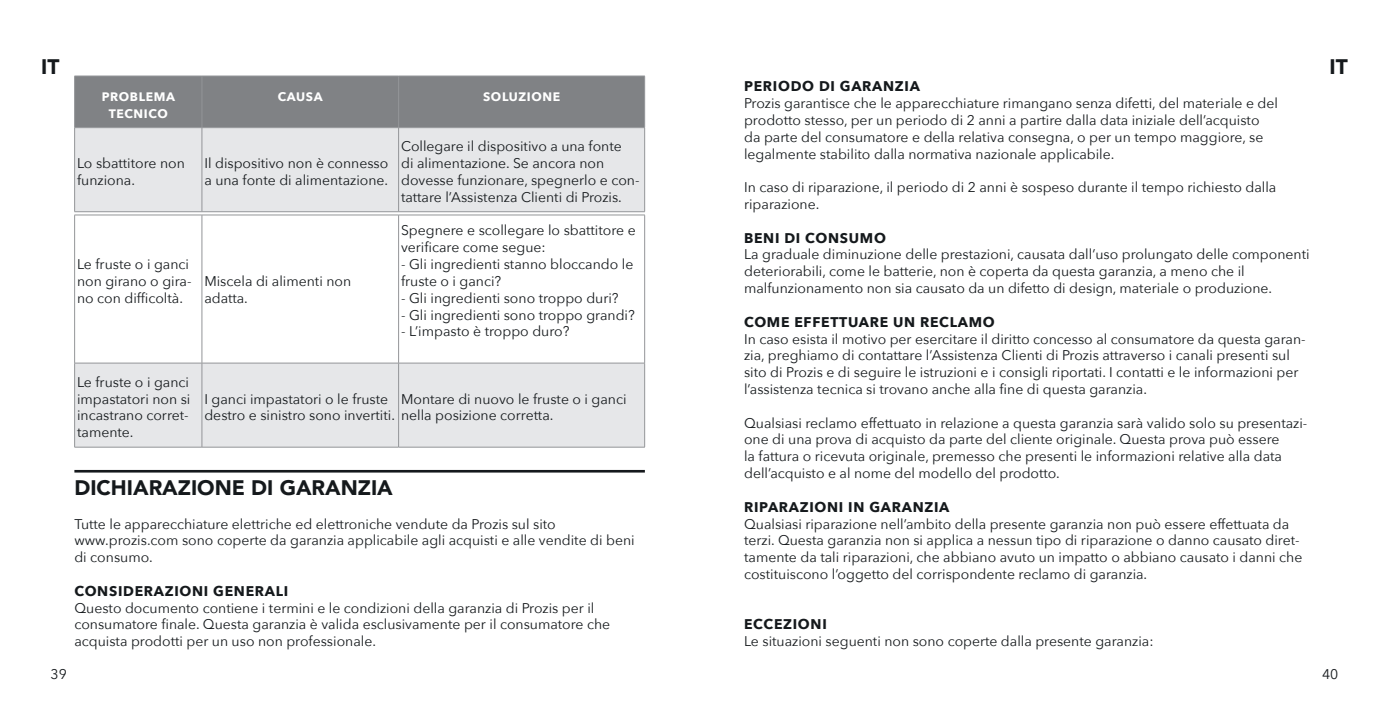
<style>
.page{position:relative;width:1389px;height:725px;background:#fff}
.page>*{position:absolute;margin:0;border:0;box-sizing:border-box;transform-origin:0 0}
.t1{font:900 21px "Avenir";color:#15191c}
.t2{font:14px/16.8px "Avenir Next";color:#15191c}
.t3{font:700 14px "Avenir Next";letter-spacing:.05em;color:#15191c}
.t4{font:700 12.25px/16.8px "Avenir Next";letter-spacing:.05em;color:#fff;text-align:center}
</style>
<div class="page">
<hr style="left:74px;top:469px;width:571px;height:3px;background:#15191c">
<div style="left:75px;top:363px;width:569px;height:83px;background:#e6e7e9"></div>
<hr style="left:74px;top:214px;width:128px;height:1px;background:#939598">
<hr style="left:74px;top:215px;width:1px;height:148px;background:#939598">
<hr style="left:202px;top:214px;width:197px;height:1px;background:#939598">
<hr style="left:202px;top:215px;width:1px;height:148px;background:#939598">
<hr style="left:399px;top:214px;width:246px;height:1px;background:#939598">
<hr style="left:398px;top:215px;width:1px;height:148px;background:#939598">
<hr style="left:74px;top:362px;width:128px;height:1px;background:#939598">
<hr style="left:74px;top:363px;width:1px;height:84px;background:#939598">
<hr style="left:202px;top:362px;width:197px;height:1px;background:#939598">
<hr style="left:202px;top:363px;width:1px;height:84px;background:#939598">
<hr style="left:399px;top:362px;width:246px;height:1px;background:#939598">
<hr style="left:398px;top:363px;width:1px;height:84px;background:#939598">
<hr style="left:74px;top:446px;width:128px;height:1px;background:#939598">
<hr style="left:202px;top:446px;width:197px;height:1px;background:#939598">
<hr style="left:399px;top:446px;width:246px;height:1px;background:#939598">
<hr style="left:644px;top:215px;width:1px;height:148px;background:#939598">
<hr style="left:644px;top:363px;width:1px;height:84px;background:#939598">
<div style="left:75px;top:77px;width:569px;height:50px;background:#808285"></div>
<div style="left:75px;top:128px;width:569px;height:83px;background:#e6e7e9"></div>
<hr style="left:74px;top:76px;width:1px;height:51px;background:#939598">
<hr style="left:202px;top:76px;width:1px;height:51px;background:#939598">
<hr style="left:398px;top:76px;width:1px;height:51px;background:#939598">
<hr style="left:74px;top:128px;width:1px;height:83px;background:#939598">
<hr style="left:202px;top:128px;width:1px;height:83px;background:#939598">
<hr style="left:398px;top:128px;width:1px;height:83px;background:#939598">
<hr style="left:74px;top:211px;width:128px;height:1px;background:#939598">
<hr style="left:202px;top:211px;width:197px;height:1px;background:#939598">
<hr style="left:399px;top:211px;width:246px;height:1px;background:#939598">
<hr style="left:74px;top:76px;width:128px;height:1px;background:#939598">
<hr style="left:202px;top:76px;width:197px;height:1px;background:#939598">
<hr style="left:399px;top:76px;width:246px;height:1px;background:#939598">
<hr style="left:644px;top:76px;width:1px;height:51px;background:#939598">
<hr style="left:74px;top:127px;width:128px;height:1px;background:#939598">
<hr style="left:202px;top:127px;width:197px;height:1px;background:#939598">
<hr style="left:399px;top:127px;width:246px;height:1px;background:#939598">
<hr style="left:644px;top:128px;width:1px;height:83px;background:#939598">
<h1 class="t1" style="left:41px;top:49px;width:20px">IT</h1>
<h1 class="t1" style="left:1329px;top:49px;width:20px">IT</h1>
<p class="t4" style="left:102px;top:88px;width:75px">PROBLEMA<br>TECNICO</p>
<p class="t4" style="left:278px;top:88px;width:46px">CAUSA</p>
<p class="t4" style="left:483px;top:88px;width:78px">SOLUZIONE</p>
<p class="t2" style="left:77px;top:154px;width:109px">Lo sbattitore non funziona.</p>
<p class="t2" style="left:204px;top:154px;width:185px">Il dispositivo non è connesso a una fonte di alimentazione.</p>
<p class="t2" style="left:401px;top:137px;width:240px">Collegare il dispositivo a una fonte<br>di alimentazione. Se ancora non dovesse funzionare, spegnerlo e con&shy;tattare l’Assistenza Clienti di Prozis.</p>
<p class="t2" style="left:77px;top:255px;width:116px">Le fruste o i ganci non girano o gira&shy;no con difficoltà.</p>
<p class="t2" style="left:204px;top:272px;width:148px">Miscela di alimenti non adatta.</p>
<p class="t2" style="left:401px;top:221px;width:236px">Spegnere e scollegare lo sbattitore e verificare come segue:</p>
<p class="t2" style="left:401px;top:255px;width:234px">- Gli ingredienti stanno bloccando le fruste o i ganci?</p>
<p class="t2" style="left:401px;top:289px;width:219px">- Gli ingredienti sono troppo duri?</p>
<p class="t2" style="left:401px;top:305px;width:235px">- Gli ingredienti sono troppo grandi?</p>
<p class="t2" style="left:401px;top:322px;width:170px">- L’impasto è troppo duro?</p>
<p class="t2" style="left:77px;top:373px;width:115px">Le fruste o i ganci impastatori non si incastrano corret&shy;tamente.</p>
<p class="t2" style="left:204px;top:389px;width:351px">I ganci impastatori o le fruste<br>destro e sinistro sono invertiti. nella posizione corretta.</p>
<p class="t2" style="left:401px;top:389px;width:227px">Montare di nuovo le fruste o i ganci</p>
<h1 class="t1" style="left:74px;top:469px;width:320px">DICHIARAZIONE DI GARANZIA</h1>
<p class="t2" style="left:74px;top:514px;width:562px">Tutte le apparecchiature elettriche ed elettroniche vendute da Prozis sul sito www.prozis.com sono coperte da garanzia applicabile agli acquisti e alle vendite di beni di consumo.</p>
<p class="t3" style="left:74px;top:578px;width:215px">CONSIDERAZIONI GENERALI</p>
<p class="t2" style="left:74px;top:598px;width:537px">Questo documento contiene i termini e le condizioni della garanzia di Prozis per il consumatore finale. Questa garanzia è valida esclusivamente per il consumatore che acquista prodotti per un uso non professionale.</p>
<p class="t3" style="left:744px;top:74px;width:177px">PERIODO DI GARANZIA</p>
<p class="t2" style="left:744px;top:94px;width:535px">Prozis garantisce che le apparecchiature rimangano senza difetti, del materiale e del prodotto stesso, per un periodo di 2 anni a partire dalla data iniziale dell’acquisto da parte del consumatore e della relativa consegna, o per un tempo maggiore, se legalmente stabilito dalla normativa nazionale applicabile.</p>
<p class="t2" style="left:744px;top:178px;width:534px">In caso di riparazione, il periodo di 2 anni è sospeso durante il tempo richiesto dalla riparazione.</p>
<p class="t3" style="left:744px;top:225px;width:143px">BENI DI CONSUMO</p>
<p class="t2" style="left:744px;top:245px;width:567px">La graduale diminuzione delle prestazioni, causata dall’uso prolungato delle componenti deteriorabili, come le batterie, non è coperta da questa garanzia, a meno che il malfunzionamento non sia causato da un difetto di design, materiale o produzione.</p>
<p class="t3" style="left:744px;top:309px;width:252px">COME EFFETTUARE UN RECLAMO</p>
<p class="t2" style="left:744px;top:329px;width:563px">In caso esista il motivo per esercitare il diritto concesso al consumatore da questa garan&shy;zia, preghiamo di contattare l’Assistenza Clienti di Prozis attraverso i canali presenti sul sito di Prozis e di seguire le istruzioni e i consigli riportati. I contatti e le informazioni per l’assistenza tecnica si trovano anche alla fine di questa garanzia.</p>
<p class="t2" style="left:744px;top:413px;width:565px">Qualsiasi reclamo effettuato in relazione a questa garanzia sarà valido solo su presentazi&shy;one di una prova di acquisto da parte del cliente originale. Questa prova può essere<br>la fattura o ricevuta originale, premesso che presenti le informazioni relative alla data dell’acquisto e al nome del modello del prodotto.</p>
<p class="t3" style="left:744px;top:494px;width:207px">RIPARAZIONI IN GARANZIA</p>
<p class="t2" style="left:744px;top:514px;width:560px">Qualsiasi riparazione nell’ambito della presente garanzia non può essere effettuata da terzi. Questa garanzia non si applica a nessun tipo di riparazione o danno causato diret&shy;tamente da tali riparazioni, che abbiano avuto un impatto o abbiano causato i danni che costituiscono l’oggetto del corrispondente reclamo di garanzia.</p>
<p class="t3" style="left:744px;top:612px;width:84px">ECCEZIONI</p>
<p class="t2" style="left:744px;top:632px;width:411px">Le situazioni seguenti non sono coperte dalla presente garanzia:</p>
<p class="t2" style="left:51px;top:665px;width:18px">39</p>
<p class="t2" style="left:1322px;top:665px;width:18px">40</p>
</div>
